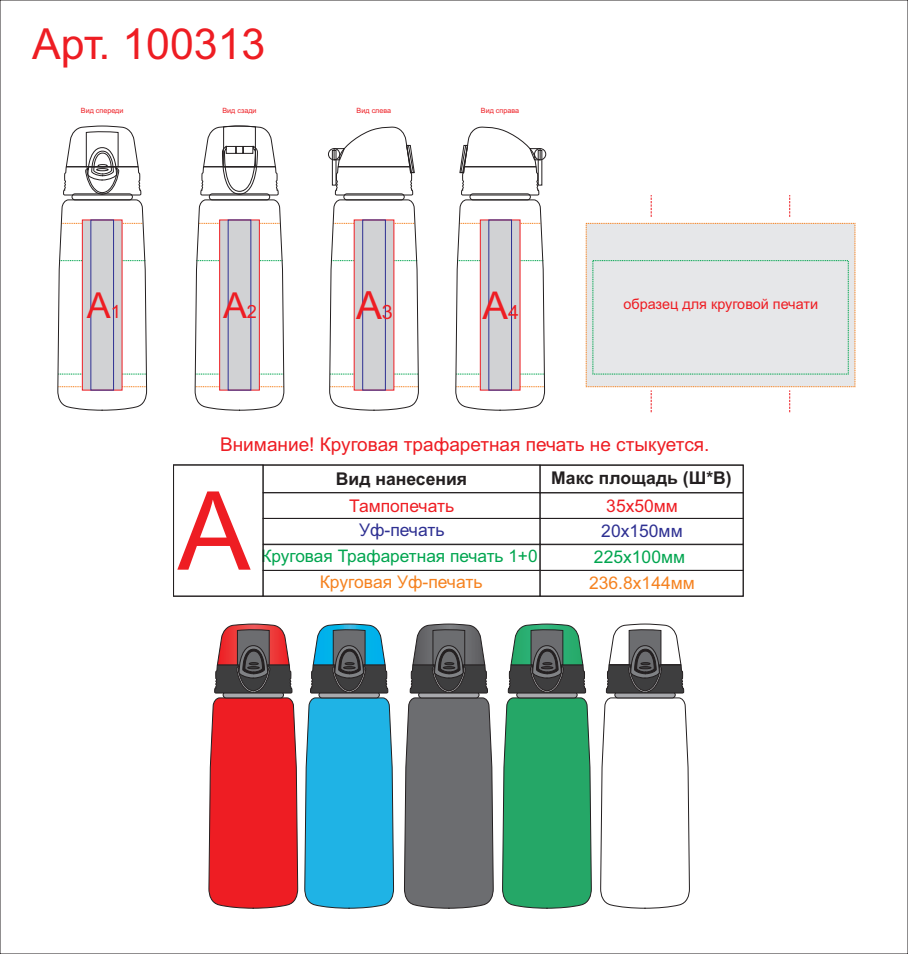
<style>
.page{position:relative;width:908px;height:954px;background:#fff}
.page>*{position:absolute;margin:0;border:0;box-sizing:border-box;transform-origin:0 0}
.t1{font:109.2px "Arial";color:#ee1d23}
.t2{font:42.8px "Arial";color:#ee1d23}
.t3{font:38.76px "Arial";color:#ee1d23}
.t4{font:38.28px "Arial";color:#ee1d23}
.t5{font:35.76px "Arial";color:#ee1d23}
.t6{font:19px "Arial";color:#ee1d23}
.t7{font:700 17.56px "Arial";color:#231f20}
.t8{font:17.48px "Arial";color:#f58220}
.t9{font:17.48px "Arial";color:#ee1d23}
.t10{font:17.48px "Arial";color:#2e3092}
.t11{font:17.48px "Arial";color:#00a54f}
.t12{font:17.24px "Arial";color:#00a54f}
.t13{font:14.4px "Arial";color:#ee1d23}
.t14{font:7.2px "Arial";color:#ee1d23}
.s1{font-size:18.2px}
.s2{font-size:19.76px}
.s3{font-size:19.48px}
</style>
<div class="page">
<svg style="left:502px;top:624px;width:89px;height:284px;background:#3d9e6f"></svg>
<svg style="left:600px;top:624px;width:89px;height:284px"></svg>
<svg style="left:209px;top:624px;width:89px;height:284px;background:#d3383c"></svg>
<svg style="left:304px;top:624px;width:89px;height:284px;background:#37a7cd"></svg>
<svg style="left:404px;top:624px;width:89px;height:284px;background:#727275"></svg>
<div style="left:263px;top:465px;width:277px;height:28px;border:1px solid #231f20"></div>
<div style="left:263px;top:492px;width:277px;height:26px;border:1px solid #231f20"></div>
<div style="left:263px;top:544px;width:277px;height:26px;border:1px solid #231f20"></div>
<div style="left:263px;top:570px;width:277px;height:26px;border:1px solid #231f20"></div>
<div style="left:539px;top:465px;width:204px;height:28px;border:1px solid #231f20"></div>
<div style="left:539px;top:544px;width:204px;height:26px;border:1px solid #231f20"></div>
<div style="left:539px;top:570px;width:204px;height:26px;border:1px solid #231f20"></div>
<div style="left:173px;top:464px;width:90px;height:132px;border:1px solid #231f20"></div>
<div style="left:263px;top:518px;width:277px;height:26px;border:1px solid #231f20"></div>
<div style="left:539px;top:518px;width:204px;height:26px;border:1px solid #231f20"></div>
<svg style="left:585px;top:223px;width:269px;height:164px;background:#e4e4e2"></svg>
<div style="left:592px;top:260px;width:256px;height:114px;background:#e6e7e9"></div>
<div style="left:328px;top:148px;width:11px;height:12px;border:1px solid #231f20;border-radius:50%"></div>
<div style="left:534px;top:148px;width:11px;height:12px;border:1px solid #231f20;border-radius:50%"></div>
<svg style="left:58px;top:126px;width:89px;height:284px"></svg>
<svg style="left:195px;top:126px;width:89px;height:284px"></svg>
<svg style="left:329px;top:126px;width:89px;height:284px"></svg>
<svg style="left:455px;top:126px;width:89px;height:284px"></svg>
<div style="left:91px;top:220px;width:23px;height:170px;border:1px solid #2e3092"></div>
<div style="left:228px;top:220px;width:23px;height:170px;border:1px solid #2e3092"></div>
<div style="left:362px;top:220px;width:23px;height:170px;border:1px solid #2e3092"></div>
<div style="left:488px;top:220px;width:23px;height:170px;border:1px solid #2e3092"></div>
<svg style="left:650px;top:390px;width:1px;height:22px"></svg>
<svg style="left:650px;top:195px;width:1px;height:22px"></svg>
<svg style="left:789px;top:390px;width:1px;height:22px"></svg>
<svg style="left:789px;top:195px;width:1px;height:22px"></svg>
<h2 class="t2" style="left:32px;top:28px;width:234px">Арт. 100313</h2>
<p class="t14" style="left:81px;top:107px;width:44px">Вид спереди</p>
<p class="t14" style="left:222px;top:107px;width:36px">Вид сзади</p>
<p class="t14" style="left:356px;top:107px;width:36px">Вид слева</p>
<p class="t14" style="left:480px;top:107px;width:40px">Вид справа</p>
<h3 class="t5" style="left:87px;top:292px;width:35px">А<span class="s1">1</span></h3>
<h3 class="t5" style="left:223px;top:292px;width:35px">А<span class="s1">2</span></h3>
<h3 class="t3" style="left:356px;top:290px;width:38px">А<span class="s2">3</span></h3>
<h3 class="t4" style="left:482px;top:291px;width:38px">А<span class="s3">4</span></h3>
<p class="t13" style="left:623px;top:298px;width:196px">образец для круговой печати</p>
<p class="t6" style="left:220px;top:437px;width:490px">Внимание! Круговая трафаретная печать не стыкуется.</p>
<h1 class="t1" style="left:177px;top:490px;width:74px">А</h1>
<p class="t7" style="left:336px;top:472px;width:133px">Вид нанесения</p>
<p class="t7" style="left:551px;top:471px;width:182px">Макс площадь (Ш*В)</p>
<p class="t9" style="left:349px;top:499px;width:106px">Тампопечать</p>
<p class="t9" style="left:606px;top:499px;width:73px">35х50мм</p>
<p class="t10" style="left:359px;top:523px;width:87px">Уф-печать</p>
<p class="t10" style="left:601px;top:525px;width:83px">20х150мм</p>
<p class="t12" style="left:261px;top:549px;width:278px">Круговая Трафаретная печать 1+0</p>
<p class="t11" style="left:593px;top:550px;width:93px">225х100мм</p>
<p class="t8" style="left:319px;top:575px;width:164px">Круговая Уф-печать</p>
<p class="t8" style="left:589px;top:576px;width:107px">236.8х144мм</p>
</div>
